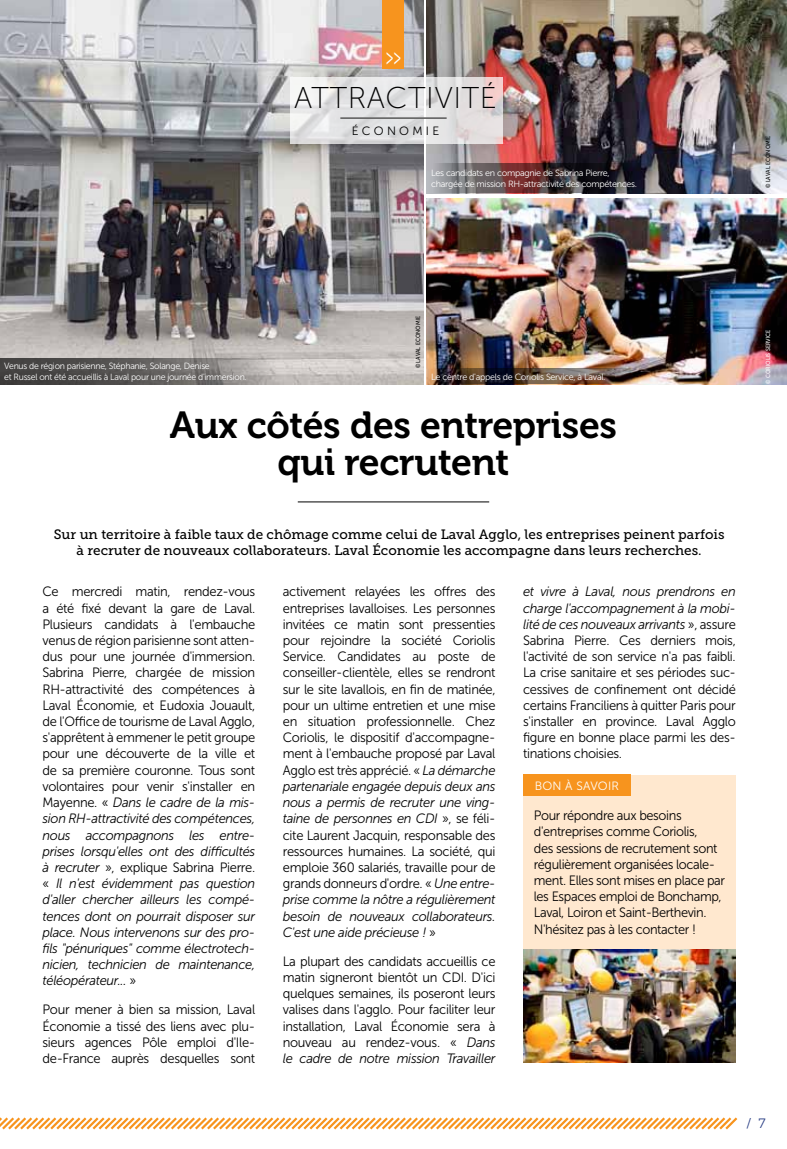
<style>
.page{position:relative;width:787px;height:1149px;background:#fff}
.page>*{position:absolute;margin:0;border:0;box-sizing:border-box;transform-origin:0 0}
.t1{font:37.5px/37.5px "Museo 700";letter-spacing:-.01em;color:#000;text-align:center}
.t2{font:30px "Museo Sans 100";letter-spacing:.02em;color:#000}
.t3{font:27px "Museo Sans 300";color:#fff;scale:.5 1}
.t4{font:13.5px/16.2px "Museo Sans 300";letter-spacing:-.025em;color:#000;text-align:justify;scale:.96 1}
.t5{font:13.5px/16.2px "Museo Sans 300";letter-spacing:-.025em;color:#000;scale:.95 1}
.t6{font:13.5px/16.2px "Museo Slab 500";color:#000;text-align:center}
.t7{font:13.5px "Museo Slab 300";color:#273c83}
.t8{font:12px "Museo Sans 300";color:#fff}
.t9{font:12px "Museo Sans 300";color:#000}
.t10{font:9px/10.8px "Museo Sans 300";letter-spacing:-.03em;color:#fff}
.t11{font:6px "Museo Sans 500";color:#000;scale:.9 1}
.t12{font:6px "Museo Sans 500";letter-spacing:.01em;color:#fff;scale:.9 1}
.s1{font-style:italic}
</style>
<div class="page">
<img style="left:427px;top:198px;width:360px;height:186px">
<img style="left:0;top:0;width:423px;height:384px">
<img style="left:427px;top:0;width:360px;height:194px">
<svg style="left:0;top:1117px;width:738px;height:13px"></svg>
<hr style="left:298px;top:501px;width:191px;height:1px;background:#000">
<div style="left:383px;top:0;width:21px;height:68px;background:#f7941e"></div>
<svg style="left:290px;top:78px;width:212px;height:66px;background:#e3e1e1"></svg>
<hr style="left:340px;top:118px;width:106px;height:1px;background:#000">
<div style="left:523px;top:775px;width:212px;height:287px;background:#ffe8cf"></div>
<div style="left:523px;top:774px;width:107px;height:21px;background:#f7941e"></div>
<img style="left:427px;top:368px;width:211px;height:16px">
<svg style="left:427px;top:164px;width:220px;height:29px;background:#524348"></svg>
<img style="left:523px;top:949px;width:212px;height:113px">
<svg style="left:0;top:358px;width:276px;height:26px;background:#686564"></svg>
<h3 class="t3" style="left:386px;top:42px;width:32px">&gt;&gt;</h3>
<h2 class="t2" style="left:294px;top:81px;width:204px">ATTRACTIVITÉ</h2>
<p class="t9" style="left:352px;top:124px;width:35px">ÉCONO</p>
<p class="t9" style="left:412px;top:124px;width:28px">MIE</p>
<p class="t10" style="left:431px;top:168px;width:207px">Les candidats en compagnie de Sabrina Pierre, chargée de mission RH-attractivité des compétences.</p>
<p class="t11" style="left:765px;top:188px;width:60px;rotate:-90deg">© Laval Economie</p>
<p class="t10" style="left:4px;top:360px;width:244px">Venus de région parisienne, Stéphanie, Solange, Denise<br>et Russel ont été accueillis à Laval pour une journée d'immersion.</p>
<p class="t11" style="left:415px;top:368px;width:60px;rotate:-90deg">© Laval Economie</p>
<p class="t10" style="left:431px;top:371px;width:176px">Le centre d'appels de Coriolis Service, à Laval.</p>
<h1 class="t1" style="left:170px;top:406px;width:448px">Aux côtés des entreprises qui recrutent</h1>
<p class="t6" style="left:54px;top:526px;width:672px">Sur un territoire à faible taux de chômage comme celui de Laval Agglo, les entreprises peinent parfois à recruter de nouveaux collaborateurs. Laval Économie les accompagne dans leurs recherches.</p>
<p class="t4" style="left:43px;top:583px;width:223px">Ce mercredi matin, rendez-vous a été fixé devant la gare de Laval.<br>Plusieurs candidats à l'embauche venus de région parisienne sont atten&shy;dus pour une journée d'immersion.<br>Sabrina Pierre, chargée de mission RH-attractivité des compétences à Laval Économie, et Eudoxia Jouault, de l'Office de tourisme de Laval Agglo, s'apprêtent à emmener le petit groupe pour une découverte de la ville et de sa première couronne. Tous sont volontaires pour venir s'installer en Mayenne. « <span class="s1">Dans le cadre de la mis&shy;sion RH-attractivité des compétences, nous accompagnons les entre&shy;prises lorsqu'elles ont des difficultés à recruter</span> », explique Sabrina Pierre. « <span class="s1">Il n'est évidemment pas question d'aller chercher ailleurs les compé&shy;tences dont on pourrait disposer sur place. Nous intervenons sur des pro&shy;fils "pénuriques" comme électrotech&shy;nicien, technicien de maintenance, téléopérateur...</span> »</p>
<p class="t4" style="left:43px;top:1001px;width:223px">Pour mener à bien sa mission, Laval Économie a tissé des liens avec plu&shy;sieurs agences Pôle emploi d'Ile&shy;de-France auprès desquelles sont</p>
<p class="t4" style="left:283px;top:583px;width:223px">activement relayées les offres des entreprises lavalloises. Les personnes invitées ce matin sont pressenties pour rejoindre la société Coriolis Service. Candidates au poste de conseiller-clientèle, elles se rendront sur le site lavallois, en fin de matinée, pour un ultime entretien et une mise en situation professionnelle. Chez Coriolis, le dispositif d'accompagne&shy;ment à l'embauche proposé par Laval Agglo est très apprécié. « <span class="s1">La démarche partenariale engagée depuis deux ans nous a permis de recruter une ving&shy;taine de personnes en CDI</span> », se féli&shy;cite Laurent Jacquin, responsable des ressources humaines. La société, qui emploie 360 salariés, travaille pour de grands donneurs d'ordre. « <span class="s1">Une entre&shy;prise comme la nôtre a régulièrement besoin de nouveaux collaborateurs.<br>C'est une aide précieuse !</span> »</p>
<p class="t4" style="left:283px;top:952px;width:223px">La plupart des candidats accueillis ce matin signeront bientôt un CDI. D'ici quelques semaines, ils poseront leurs valises dans l'agglo. Pour faciliter leur installation, Laval Économie sera à nouveau au rendez-vous. « <span class="s1">Dans le cadre de notre mission Travailler</span></p>
<p class="t4" style="left:523px;top:583px;width:223px"><span class="s1">et vivre à Laval, nous prendrons en charge l'accompagnement à la mobi&shy;lité de ces nouveaux arrivants</span> », assure Sabrina Pierre. Ces derniers mois, l'activité de son service n'a pas faibli.<br>La crise sanitaire et ses périodes suc&shy;cessives de confinement ont décidé certains Franciliens à quitter Paris pour s'installer en province. Laval Agglo figure en bonne place parmi les des&shy;tinations choisies.</p>
<p class="t8" style="left:534px;top:779px;width:50px">Bon à savoir</p>
<p class="t5" style="left:534px;top:807px;width:203px">Pour répondre aux besoins d'entreprises comme Coriolis,<br>des sessions de recrutement sont régulièrement organisées locale&shy;ment. Elles sont mises en place par les Espaces emploi de Bonchamp,<br>Laval, Loiron et Saint-Berthevin.<br>N 'hésitez pas à les contacter !</p>
<p class="t12" style="left:765px;top:384px;width:62px;rotate:-90deg">© Coriolis Service</p>
<p class="t7" style="left:746px;top:1115px;width:21px">/ 7</p>
</div>
